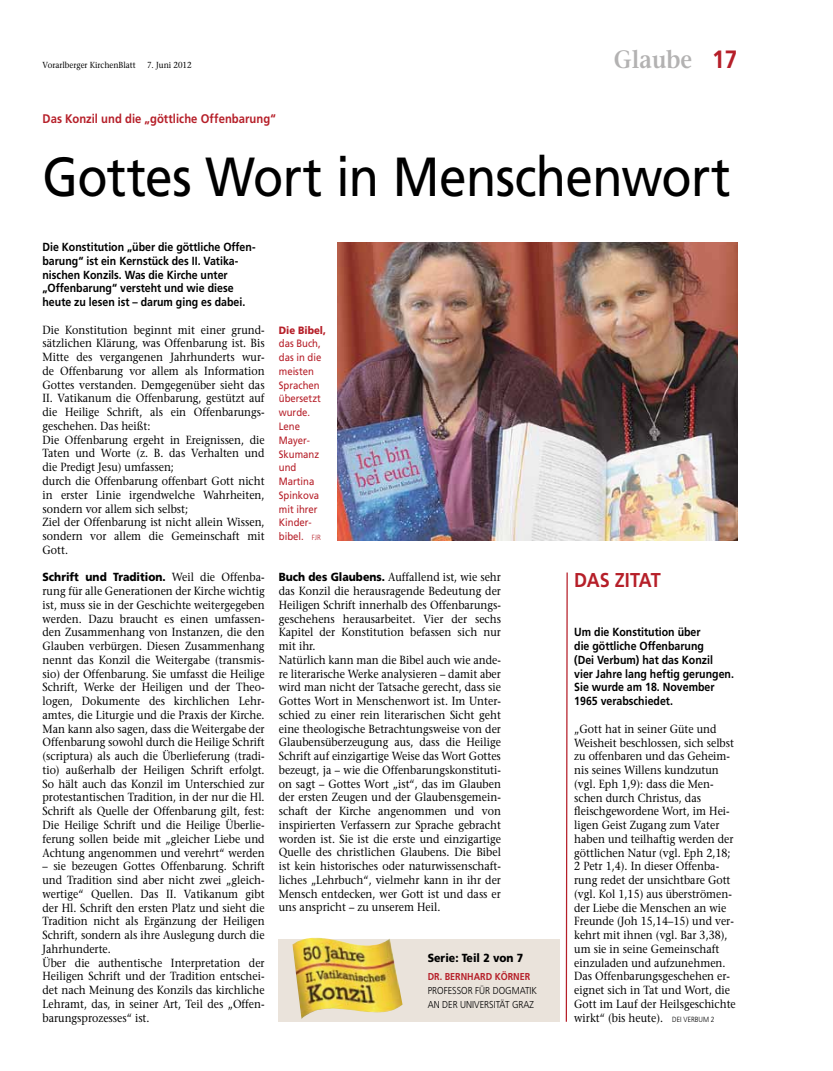
<style>
.page{position:relative;width:833px;height:1071px;background:#fff}
.page>*{position:absolute;margin:0;border:0;box-sizing:border-box;transform-origin:0 0}
.t1{font:55px "Frutiger LT Std";letter-spacing:-.015em;color:#000;scale:.9 1}
.t2{font:600 25px "Stone Serif Std";color:#b3b2b2;scale:.9 1}
.t3{font:700 20px "Frutiger LT Std";letter-spacing:-.03em;color:#b61f29;scale:.9 1}
.t4{font:700 12.5px "Frutiger LT Std";letter-spacing:.005em;color:#b61f29;scale:.9 1}
.t5{font:500 11.75px/13.8px "Stone Serif Std";color:#000;scale:.9 1}
.t6{font:700 11.75px/13.8px "Frutiger LT Std";color:#000;scale:.9 1}
.t7{font:900 11.75px "Frutiger LT Std";color:#000;scale:.9 1}
.t8{font:10.62px/13.8px "Frutiger LT Std";color:#b61f29;scale:.9 1}
.t9{font:900 10.62px "Frutiger LT Std";color:#b61f29;scale:.9 1}
.t10{font:300 10px/13.8px "Frutiger LT Std";color:#000;scale:.9 1}
.t11{font:700 10px "Frutiger LT Std";color:#b61f29;scale:.9 1}
.t12{font:500 8.75px "Stone Serif Std";color:#000;scale:.9 1}
.s1{font-family:"Frutiger LT Std";font-weight:700;color:#b61f29}
.s2{font-family:"Stone Serif Std";font-weight:500}
.s3{font-weight:300;font-size:7.5px}
.s4{font-family:"Frutiger LT Std";font-weight:900}
.s5{font-family:"Frutiger LT Std";font-weight:300;font-size:7.5px}
</style>
<div class="page">
<svg style="left:565px;top:572px;width:3px;height:450px"></svg>
<img style="left:338px;top:243px;width:399px;height:297px">
<div style="left:279px;top:938px;width:281px;height:83px;background:#eae3db"></div>
<img style="left:292px;top:937px;width:110px;height:81px">
<p class="t12" style="left:43px;top:60px;width:105px">Vorarlberger KirchenBlatt</p>
<p class="t12" style="left:147px;top:60px;width:51px">7. Juni 2012</p>
<h2 class="t2" style="left:614px;top:45px;width:139px">Glaube <span class="s1">17</span></h2>
<p class="t4" style="left:43px;top:112px;width:261px">Das Konzil und die „göttliche Offenbarung“</p>
<h1 class="t1" style="left:43px;top:144px;width:766px">Gottes Wort in Menschenwort</h1>
<p class="t6" style="left:43px;top:240px;width:238px">Die Konstitution „über die göttliche Offen&shy;barung“ ist ein Kernstück des II. Vatika&shy;nischen Konzils. Was die Kirche unter „Offenbarung“ versteht und wie diese heute zu lesen ist – darum ging es dabei.</p>
<p class="t5" style="left:43px;top:322px;width:248px">Die Konstitution beginnt mit einer grund&shy;sätzlichen Klärung, was Offenbarung ist. Bis Mitte des vergangenen Jahrhunderts wur&shy;de Offenbarung vor allem als Information Gottes verstanden. Demgegenüber sieht das II. Vatikanum die Offenbarung, gestützt auf die Heilige Schrift, als ein Offenbarungs&shy;geschehen. Das heißt:<br>Die Offenbarung ergeht in Ereignissen, die Taten und Worte (z. B. das Verhalten und die Predigt Jesu) umfassen;<br>durch die Offenbarung offenbart Gott nicht in erster Linie irgendwelche Wahrheiten, sondern vor allem sich selbst;<br>Ziel der Offenbarung ist nicht allein Wissen, sondern vor allem die Gemeinschaft mit Gott.</p>
<p class="t7" style="left:43px;top:570px;width:248px">Schrift und Tradition. <span class="s2">Weil die Offenba-</span></p>
<p class="t5" style="left:43px;top:584px;width:248px;text-align:justify">rung für alle Generationen der Kirche wichtig ist, muss sie in der Geschichte weitergegeben werden. Dazu braucht es einen umfassen&shy;den Zusammenhang von Instanzen, die den Glauben verbürgen. Diesen Zusammenhang nennt das Konzil die Weitergabe (transmis&shy;sio) der Offenbarung. Sie umfasst die Heilige Schrift, Werke der Heiligen und der Theo&shy;logen, Dokumente des kirchlichen Lehr&shy;amtes, die Liturgie und die Praxis der Kirche.<br>Man kann also sagen, dass die Weitergabe der Offenbarung sowohl durch die Heilige Schrift (scriptura) als auch die Überlieferung (tradi&shy;tio) außerhalb der Heiligen Schrift erfolgt.<br>So hält auch das Konzil im Unterschied zur protestantischen Tradition, in der nur die Hl.<br>Schrift als Quelle der Offenbarung gilt, fest:<br>Die Heilige Schrift und die Heilige Überlie&shy;ferung sollen beide mit „gleicher Liebe und Achtung angenommen und verehrt“ werden</p>
<p class="t5" style="left:43px;top:859px;width:248px">– sie bezeugen Gottes Offenbarung. Schrift und Tradition sind aber nicht zwei „gleich&shy;wertige“ Quellen. Das II. Vatikanum gibt der Hl. Schrift den ersten Platz und sieht die Tradition nicht als Ergänzung der Heiligen Schrift, sondern als ihre Auslegung durch die Jahrhunderte.<br>Über die authentische Interpretation der Heiligen Schrift und der Tradition entschei&shy;det nach Meinung des Konzils das kirchliche Lehramt, das, in seiner Art, Teil des „Offen&shy;barungsprozesses“ ist.</p>
<p class="t9" style="left:279px;top:323px;width:54px">Die Bibel,</p>
<p class="t8" style="left:279px;top:337px;width:49px">das Buch, das in die meisten<br>Sprachen übersetzt wurde.<br>Lene<br>Mayer-<br>Skumanz und<br>Martina<br>Spinkova mit ihrer<br>Kinder&shy;bibel. <span class="s3">FJR</span></p>
<p class="t5" style="left:279px;top:570px;width:248px"><span class="s4">Buch des Glaubens.</span> Auffallend ist, wie sehr das Konzil die herausragende Bedeutung der Heiligen Schrift innerhalb des Offenbarungs&shy;geschehens herausarbeitet. Vier der sechs Kapitel der Konstitution befassen sich nur mit ihr.<br>Natürlich kann man die Bibel auch wie ande&shy;re literarische Werke analysieren – damit aber wird man nicht der Tatsache gerecht, dass sie Gottes Wort in Menschenwort ist. Im Unter&shy;schied zu einer rein literarischen Sicht geht eine theologische Betrachtungsweise von der Glaubensüberzeugung aus, dass die Heilige Schrift auf einzigartige Weise das Wort Gottes bezeugt, ja – wie die Offenbarungskonstituti&shy;on sagt – Gottes Wort „ist“, das im Glauben der ersten Zeugen und der Glaubensgemein&shy;schaft der Kirche angenommen und von inspirierten Verfassern zur Sprache gebracht worden ist. Sie ist die erste und einzigartige Quelle des christlichen Glaubens. Die Bibel ist kein historisches oder naturwissenschaft&shy;liches „Lehrbuch“, vielmehr kann in ihr der Mensch entdecken, wer Gott ist und dass er uns anspricht – zu unserem Heil.</p>
<h3 class="t3" style="left:574px;top:567px;width:98px">Das Zi tat</h3>
<p class="t6" style="left:574px;top:625px;width:179px">Um die Konstitution über<br>die göttliche Offenbarung<br>(Dei Verbum) hat das Konzil vier Jahre lang heftig gerungen.<br>Sie wurde am 18. November<br>1965 verabschiedet.</p>
<p class="t5" style="left:574px;top:721px;width:181px">„Gott hat in seiner Güte und<br>Weisheit beschlossen, sich selbst zu offenbaren und das Geheim&shy;nis seines Willens kundzutun (vgl. Eph 1,9): dass die Men&shy;schen durch Christus, das fleischgewordene Wort, im Hei&shy;ligen Geist Zugang zum Vater haben und teilhaftig werden der göttlichen Natur (vgl. Eph 2,18;<br>2 Petr 1,4). In dieser Offenba&shy;rung redet der unsichtbare Gott (vgl. Kol 1,15) aus überströmen&shy;der Liebe die Menschen an wie<br>Freunde (Joh 15,14–15) und ver&shy;kehrt mit ihnen (vgl. Bar 3,38), um sie in seine Gemeinschaft einzuladen und aufzunehmen.<br>Das Offenbarungsgeschehen er&shy;eignet sich in Tat und Wort, die<br>Gott im Lauf der Heilsgeschichte wirkt“ (bis heute). <span class="s5">DEI VERBUM 2</span></p>
<p class="t7" style="left:428px;top:950px;width:108px">Serie: Teil 2 von 7</p>
<p class="t11" style="left:428px;top:970px;width:115px">Dr. Bernhard Körner</p>
<p class="t10" style="left:428px;top:983px;width:123px">PROFESSOR FÜR DOGMATIK<br>AN DER U NIVERSITÄT GRAZ</p>
</div>
